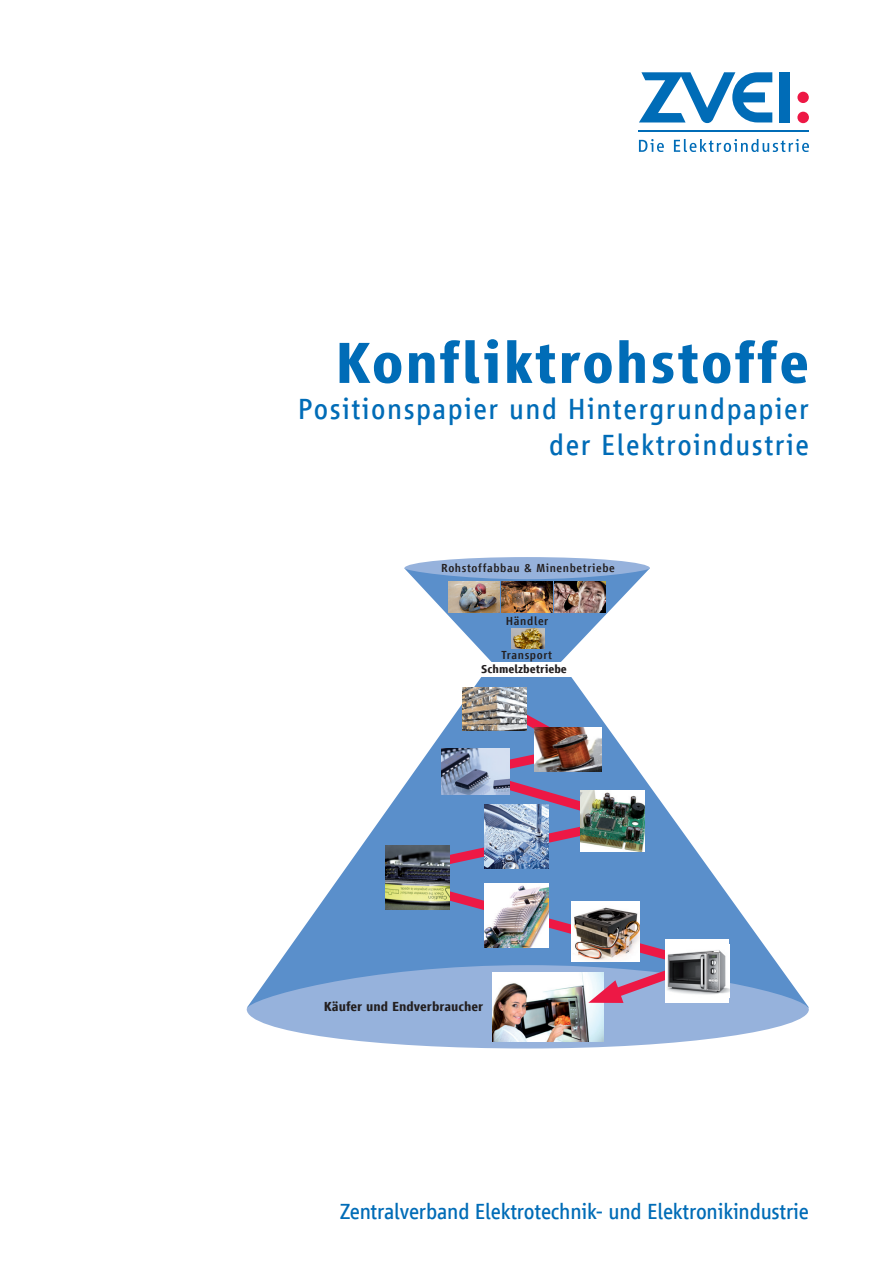
<style>
.page{position:relative;width:893px;height:1263px;background:#fff}
.page>*{position:absolute;margin:0;border:0;box-sizing:border-box;transform-origin:0 0}
.t1{font:700 60px "Vialog LT Com";letter-spacing:.03em;color:#006cb7}
.t2{font:30px/36px "Vialog LT Com";letter-spacing:.05em;color:#006cb7;text-align:right}
.t3{font:22.5px "Vialog LT Com";letter-spacing:-.01em;color:#006cb7}
.t4{font:700 13.5px "Vialog LT Com";color:#231f20}
.t5{font:500 12px "Vialog LT Com";letter-spacing:.05em;color:#231f20}
.t6{font:700 12px "Vialog LT Com";color:#231f20}
</style>
<div class="page">
<svg style="left:639px;top:72px;width:133px;height:51px"></svg>
<div style="left:780px;top:72px;width:10px;height:51px;background:#006cb7"></div>
<div style="left:797px;top:92px;width:12px;height:11px;background:#ed1845;border-radius:50%"></div>
<div style="left:797px;top:112px;width:12px;height:11px;background:#ed1845;border-radius:50%"></div>
<hr style="left:639px;top:130px;width:170px;height:2px;background:#006cb7">
<svg style="left:639px;top:139px;width:25px;height:13px"></svg>
<svg style="left:674px;top:139px;width:135px;height:13px"></svg>
<svg style="left:277px;top:570px;width:502px;height:395px"></svg>
<svg style="left:247px;top:965px;width:562px;height:83px;fill:#96b2dc"></svg>
<div style="left:418px;top:662px;width:212px;height:14px;background:#fff"></div>
<div style="left:404px;top:557px;width:246px;height:22px;background:#96b2dc;border-radius:50%"></div>
<img style="left:492px;top:1008px;width:112px;height:33px">
<svg style="left:391px;top:690px;width:367px;height:318px"></svg>
<svg style="left:588px;top:980px;width:35px;height:23px"></svg>
<img style="left:463px;top:688px;width:63px;height:42px">
<img style="left:511px;top:629px;width:33px;height:19px">
<img style="left:449px;top:582px;width:51px;height:30px">
<img style="left:502px;top:582px;width:51px;height:30px">
<img style="left:555px;top:582px;width:51px;height:30px">
<img style="left:581px;top:791px;width:64px;height:61px">
<img style="left:386px;top:846px;width:64px;height:63px">
<img style="left:485px;top:883px;width:63px;height:64px">
<img style="left:572px;top:902px;width:68px;height:59px">
<div style="left:665px;top:939px;width:64px;height:64px;background:#fff"></div>
<img style="left:666px;top:950px;width:63px;height:45px">
<img style="left:485px;top:805px;width:64px;height:63px">
<img style="left:442px;top:749px;width:68px;height:45px">
<img style="left:535px;top:727px;width:66px;height:44px">
<h1 class="t1" style="left:335px;top:330px;width:475px">Konfliktrohstoffe</h1>
<p class="t2" style="left:298px;top:391px;width:513px">Positionspapier und Hintergrundpapier der Elektroindustrie</p>
<p class="t5" style="left:441px;top:561px;width:175px">Rohstoffabbau &amp; Minenbetriebe</p>
<p class="t5" style="left:506px;top:614px;width:44px">Händler</p>
<p class="t5" style="left:501px;top:648px;width:52px">Transport</p>
<p class="t6" style="left:481px;top:663px;width:87px">Schmelzbetriebe</p>
<p class="t4" style="left:324px;top:998px;width:161px">Käufer und Endverbraucher</p>
<p class="t3" style="left:340px;top:1199px;width:471px">Zentralverband Elektrotechnik- und Elektronikindustrie</p>
</div>
